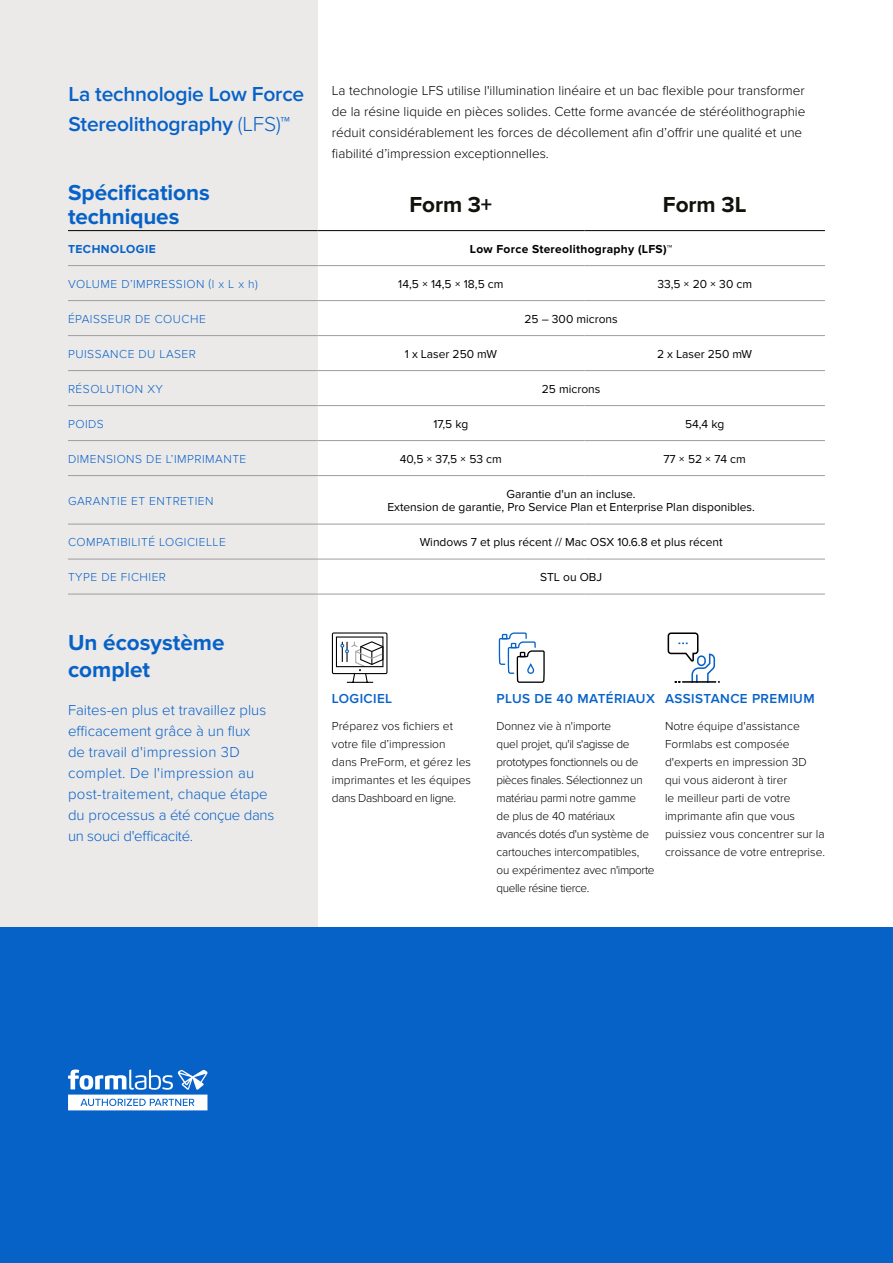
<style>
.page{position:relative;width:893px;height:1263px;background:#fff}
.page>*{position:absolute;margin:0;border:0;box-sizing:border-box;transform-origin:0 0}
.t1{font:700 22.5px/24px "Proxima Nova";color:#0762c8}
.t2{font:700 22.5px "Proxima Nova";letter-spacing:-.005em;color:#12110c}
.t3{font:600 21px/30px "Proxima Nova";letter-spacing:-.01em;color:#0762c8}
.t4{font:300 15px/21px "Proxima Nova";color:#0762c8}
.t5{font:300 13.5px/21px "Proxima Nova";color:#000}
.t6{font:600 13.5px "Proxima Nova";letter-spacing:.03em;color:#0762c8}
.t7{font:300 12px/18px "Proxima Nova";color:#000}
.t8{font:12px/13.5px "Proxima Nova";color:#000;text-align:center}
.t9{font:300 12px/18px "Proxima Nova";letter-spacing:-.03em;color:#000}
.t10{font:300 12px "Proxima Nova";letter-spacing:.04em;color:#0762c8}
.t11{font:700 12px "Proxima Nova";letter-spacing:.025em;color:#000}
.t12{font:700 12px "Proxima Nova";letter-spacing:.04em;color:#0762c8}
.s1{font-weight:300}
</style>
<div class="page">
<div style="left:0;top:0;width:318px;height:1006px;background:#ece9e9"></div>
<svg style="left:68px;top:231px;width:249px;height:363px"></svg>
<hr style="left:68px;top:265px;width:249px;height:1px;background:#9d9d9c">
<hr style="left:317px;top:265px;width:267px;height:1px;background:#9d9d9c">
<hr style="left:584px;top:265px;width:241px;height:1px;background:#9d9d9c">
<hr style="left:68px;top:300px;width:249px;height:1px;background:#9d9d9c">
<hr style="left:317px;top:300px;width:267px;height:1px;background:#9d9d9c">
<hr style="left:584px;top:300px;width:241px;height:1px;background:#9d9d9c">
<hr style="left:68px;top:335px;width:249px;height:1px;background:#9d9d9c">
<hr style="left:317px;top:335px;width:267px;height:1px;background:#9d9d9c">
<hr style="left:584px;top:335px;width:241px;height:1px;background:#9d9d9c">
<hr style="left:68px;top:370px;width:249px;height:1px;background:#9d9d9c">
<hr style="left:317px;top:370px;width:267px;height:1px;background:#9d9d9c">
<hr style="left:584px;top:370px;width:241px;height:1px;background:#9d9d9c">
<hr style="left:68px;top:405px;width:249px;height:1px;background:#9d9d9c">
<hr style="left:317px;top:405px;width:267px;height:1px;background:#9d9d9c">
<hr style="left:584px;top:405px;width:241px;height:1px;background:#9d9d9c">
<hr style="left:68px;top:440px;width:249px;height:1px;background:#9d9d9c">
<hr style="left:317px;top:440px;width:267px;height:1px;background:#9d9d9c">
<hr style="left:584px;top:440px;width:241px;height:1px;background:#9d9d9c">
<hr style="left:68px;top:475px;width:249px;height:1px;background:#9d9d9c">
<hr style="left:317px;top:475px;width:267px;height:1px;background:#9d9d9c">
<hr style="left:584px;top:475px;width:241px;height:1px;background:#9d9d9c">
<hr style="left:68px;top:524px;width:249px;height:1px;background:#9d9d9c">
<hr style="left:317px;top:524px;width:267px;height:1px;background:#9d9d9c">
<hr style="left:584px;top:524px;width:241px;height:1px;background:#9d9d9c">
<hr style="left:68px;top:559px;width:249px;height:1px;background:#9d9d9c">
<hr style="left:317px;top:559px;width:267px;height:1px;background:#9d9d9c">
<hr style="left:584px;top:559px;width:241px;height:1px;background:#9d9d9c">
<hr style="left:68px;top:594px;width:249px;height:1px;background:#9d9d9c">
<hr style="left:317px;top:594px;width:267px;height:1px;background:#9d9d9c">
<hr style="left:584px;top:594px;width:241px;height:1px;background:#9d9d9c">
<hr style="left:68px;top:230px;width:249px;height:1px;background:#000">
<hr style="left:317px;top:230px;width:267px;height:1px;background:#000">
<hr style="left:584px;top:230px;width:241px;height:1px;background:#000">
<div style="left:0;top:928px;width:893px;height:335px;background:#0762c8"></div>
<svg style="left:667px;top:632px;width:53px;height:51px"></svg>
<svg style="left:498px;top:632px;width:47px;height:51px"></svg>
<div style="left:332px;top:632px;width:55px;height:42px;border:1px solid #000"></div>
<svg style="left:340px;top:641px;width:44px;height:42px"></svg>
<div style="left:336px;top:636px;width:47px;height:31px;border:1px solid #000"></div>
<svg style="left:68px;top:1069px;width:139px;height:41px"></svg>
<h2 class="t3" style="left:69px;top:79px;width:237px">La technologie Low Force<br>Stereolithography <span class="s1">(LFS)™</span></h2>
<h1 class="t1" style="left:68px;top:181px;width:143px">Spécifications techniques</h1>
<p class="t5" style="left:332px;top:80px;width:475px">La technologie LFS utilise l'illumination linéaire et un bac flexible pour transformer de la résine liquide en pièces solides. Cette forme avancée de stéréolithographie réduit considérablement les forces de décollement afin d’offrir une qualité et une fiabilité d’impression exceptionnelles.</p>
<h1 class="t2" style="left:410px;top:191px;width:84px">Form 3+</h1>
<h1 class="t2" style="left:663px;top:191px;width:85px">Form 3L</h1>
<p class="t12" style="left:68px;top:242px;width:89px">TECHNOLOGIE</p>
<p class="t11" style="left:470px;top:242px;width:204px">Low Force Stereolithography (LFS)™</p>
<p class="t10" style="left:68px;top:277px;width:191px">VOLUME D’IMPRESSION (l x L x h)</p>
<p class="t8" style="left:398px;top:277px;width:107px">14,5 × 14,5 × 18,5 cm</p>
<p class="t8" style="left:657px;top:277px;width:96px">33,5 × 20 × 30 cm</p>
<p class="t10" style="left:68px;top:312px;width:139px">ÉPAISSEUR DE COUCHE</p>
<p class="t8" style="left:524px;top:312px;width:95px">25 – 300 microns</p>
<p class="t10" style="left:68px;top:347px;width:129px">PUISSANCE DU LASER</p>
<p class="t8" style="left:405px;top:347px;width:94px">1 x Laser 250 mW</p>
<p class="t8" style="left:657px;top:347px;width:97px">2 x Laser 250 mW</p>
<p class="t10" style="left:68px;top:382px;width:96px">RÉSOLUTION XY</p>
<p class="t8" style="left:542px;top:382px;width:60px">25 microns</p>
<p class="t10" style="left:68px;top:417px;width:37px">POIDS</p>
<p class="t8" style="left:433px;top:417px;width:37px">17,5 kg</p>
<p class="t8" style="left:685px;top:417px;width:41px">54,4 kg</p>
<p class="t10" style="left:68px;top:452px;width:180px">DIMENSIONS DE L’IMPRIMANTE</p>
<p class="t8" style="left:400px;top:452px;width:103px">40,5 × 37,5 × 53 cm</p>
<p class="t8" style="left:663px;top:452px;width:84px">77 × 52 × 74 cm</p>
<p class="t10" style="left:68px;top:494px;width:147px">GARANTIE ET ENTRETIEN</p>
<p class="t8" style="left:387px;top:487px;width:369px">Garantie d'un an incluse.<br>Extension de garantie, Pro Service Plan et Enterprise Plan disponibles.</p>
<p class="t10" style="left:68px;top:535px;width:159px">COMPATIBILITÉ LOGICIELLE</p>
<p class="t8" style="left:420px;top:536px;width:304px">Windows 7 et plus récent // Mac OSX 10.6.8 et plus récent</p>
<p class="t10" style="left:68px;top:570px;width:100px">TYPE DE FICHIER</p>
<p class="t8" style="left:540px;top:571px;width:64px">STL ou OBJ</p>
<h1 class="t1" style="left:68px;top:630px;width:158px;line-height:27px">Un écosystème complet</h1>
<p class="t4" style="left:68px;top:700px;width:208px">Faites-en plus et travaillez plus efficacement grâce à un flux<br>de travail d'impression 3D complet. De l'impression au post-traitement, chaque étape du processus a été conçue dans un souci d'efficacité.</p>
<p class="t6" style="left:332px;top:691px;width:62px">LOGICIEL</p>
<p class="t7" style="left:332px;top:717px;width:141px">Préparez vos fichiers et votre file d’impression dans PreForm, et gérez les imprimantes et les équipes dans Dashboard en ligne.</p>
<p class="t6" style="left:496px;top:691px;width:160px">PLUS DE 40 MATÉRIAUX</p>
<p class="t9" style="left:496px;top:717px;width:160px">Donnez vie à n'importe<br>quel projet, qu'il s'agisse de prototypes fonctionnels ou de pièces finales. Sélectionnez un matériau parmi notre gamme<br>de plus de 40 matériaux avancés dotés d'un système de cartouches intercompatibles, ou expérimentez avec n'importe quelle résine tierce.</p>
<p class="t6" style="left:665px;top:691px;width:151px">ASSISTANCE PREMIUM</p>
<p class="t7" style="left:665px;top:717px;width:162px">Notre équipe d'assistance<br>Formlabs est composée d'experts en impression 3D qui vous aideront à tirer<br>le meilleur parti de votre imprimante afin que vous puissiez vous concentrer sur la croissance de votre entreprise.</p>
</div>
